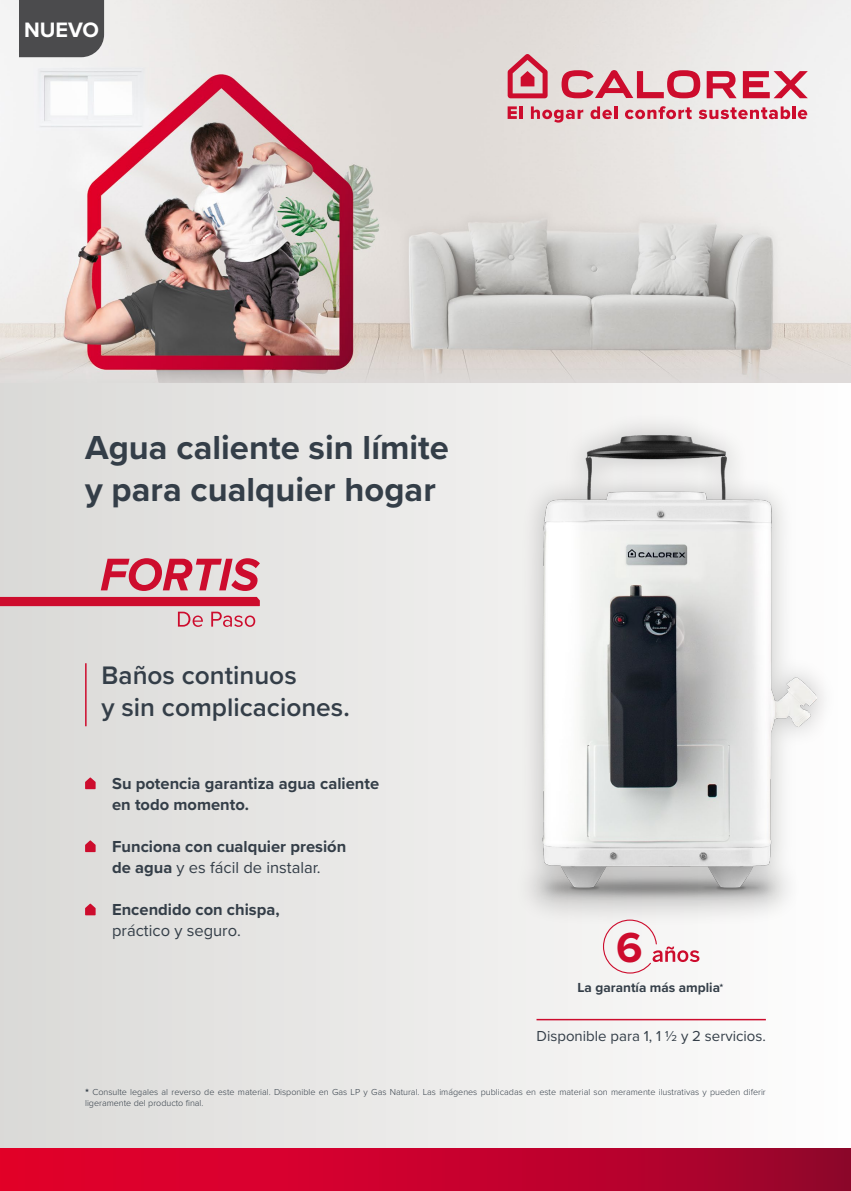
<style>
.page{position:relative;width:851px;height:1191px;background:#fff}
.page>*{position:absolute;margin:0;border:0;box-sizing:border-box;transform-origin:0 0}
.t1{font:700 43.5px "Proxima Nova";color:#cd0c2d}
.t2{font:700 34.5px/41.4px "Proxima Nova";color:#343e48}
.t3{font:600 26.25px/31.5px "Proxima Nova";color:#343e48}
.t4{font:700 21.6px "Proxima Nova";color:#fff}
.t5{font:700 16.5px/21px "Proxima Nova";color:#343e48}
.t6{font:16.5px "Proxima Nova";color:#343e48}
.t7{font:15px "Proxima Nova";color:#343e48}
.t8{font:700 13.65px "Proxima Nova";color:#343e48}
.t9{font:300 9px/10.5px "Proxima Nova";color:#343e48}
.t10{font:300 5.25px "Proxima Nova";color:#343e48}
.s1{font-weight:400}
</style>
<div class="page">
<div style="left:0;top:383px;width:850px;height:808px;background:linear-gradient(to right,#dad9d7,#fefefe)"></div>
<img style="left:0;top:0;width:850px;height:383px">
<svg style="left:507px;top:106px;width:15px;height:13px"></svg>
<svg style="left:531px;top:106px;width:52px;height:17px"></svg>
<svg style="left:590px;top:106px;width:27px;height:13px"></svg>
<svg style="left:625px;top:106px;width:66px;height:13px"></svg>
<svg style="left:698px;top:106px;width:109px;height:13px"></svg>
<svg style="left:507px;top:54px;width:40px;height:44px;background:#d87f8b"></svg>
<svg style="left:706px;top:71px;width:30px;height:27px"></svg>
<svg style="left:561px;top:70px;width:139px;height:28px;background:#dc8894"></svg>
<svg style="left:742px;top:71px;width:65px;height:27px"></svg>
<svg style="left:0;top:1148px;width:850px;height:43px;background:#c4012c"></svg>
<div style="left:512px;top:410px;width:327px;height:517px;background:#000;opacity:.2"></div>
<img style="left:470px;top:422px;width:346px;height:485px">
<hr style="left:85px;top:663px;width:2px;height:63px;background:#cd0c2d">
<svg style="left:85px;top:777px;width:11px;height:12px"></svg>
<svg style="left:85px;top:840px;width:11px;height:12px"></svg>
<svg style="left:85px;top:903px;width:11px;height:12px"></svg>
<hr style="left:536px;top:1019px;width:229px;height:1px;background:#cd0c2d">
<svg style="left:603px;top:919px;width:96px;height:54px"></svg>
<div style="left:19px;top:0;width:85px;height:57px;background:#4b4b4d"></div>
<svg style="left:101px;top:558px;width:159px;height:33px;background:#d77d8b"></svg>
<svg style="left:0;top:597px;width:260px;height:30px;background:#d895a0"></svg>
<h3 class="t4" style="left:24px;top:14px;width:76px">NUEVO</h3>
<h2 class="t2" style="left:85px;top:426px;width:365px">Agua caliente sin límite y para cualquier hogar</h2>
<h3 class="t3" style="left:102px;top:658px;width:249px">Baños continuos<br>y sin complicaciones.</h3>
<h3 class="t5" style="left:112px;top:773px;width:268px;text-indent:-23px">• Su potencia garantiza agua caliente en todo momento.</h3>
<h3 class="t5" style="left:90px;top:836px;width:258px;text-align:center">• Funciona con cualquier presión de agua <span class="s1">y es fácil de instalar.</span></h3>
<h3 class="t5" style="left:90px;top:899px;width:191px">• Encendido con chispa,</h3>
<h3 class="t6" style="left:112px;top:918px;width:130px">práctico y seguro.</h3>
<h1 class="t1" style="left:616px;top:914px;width:28px">6</h1>
<h3 class="t8" style="left:577px;top:977px;width:144px">La garantía más amplia</h3>
<p class="t10" style="left:719px;top:981px;width:5px">★</p>
<h3 class="t7" style="left:536px;top:1025px;width:231px">Disponible para 1, 1 ½ y 2 servicios.</h3>
<p class="t9" style="left:85px;top:1086px;width:682px"><sup>★</sup> Consulte legales al reverso de este material. Disponible en Gas LP y Gas Natural. Las imágenes publicadas en este material son meramente ilustrativas y pueden diferir ligeramente del producto final.</p>
</div>
